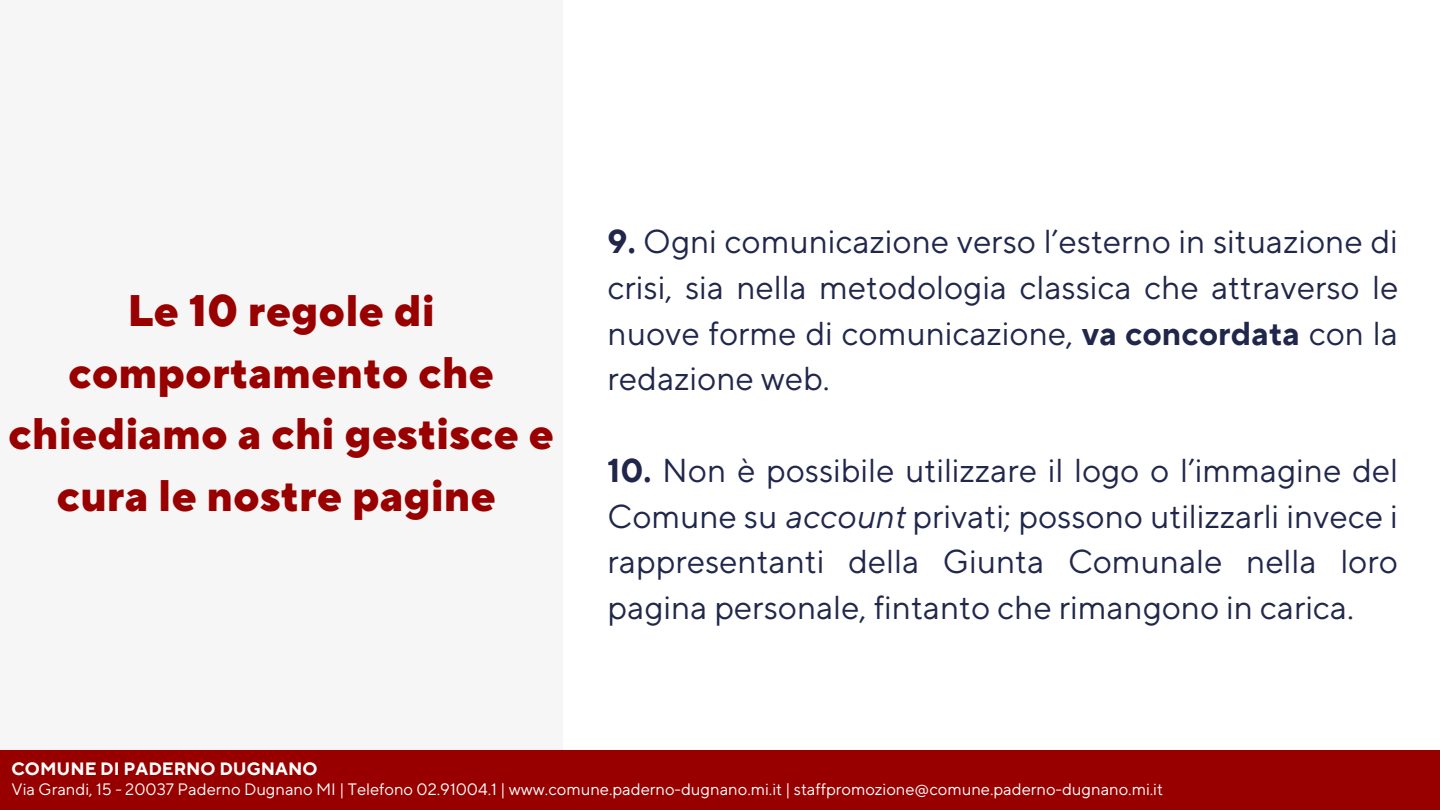
<style>
.page{position:relative;width:1440px;height:810px;background:#fff}
.page>*{position:absolute;margin:0;border:0;box-sizing:border-box;transform-origin:0 0}
.t1{font:800 44px/61.5px "TT Norms Pro";color:#900;text-align:center}
.t2{font:33px/45.8px "TT Norms Pro";color:#20274b;text-align:justify}
.t3{font:700 17.8px "TT Norms Pro";color:#fff}
.t4{font:16.5px "TT Norms Pro";color:#fff}
.s1{font-weight:700}
.s2{font-style:italic}
</style>
<div class="page">
<div style="left:0;top:750px;width:1440px;height:60px;background:#980000"></div>
<div style="left:0;top:0;width:562px;height:750px;background:#f6f6f6"></div>
<p class="t1" style="left:8px;top:282px;width:547px">Le 10 regole di comportamento che chiediamo a chi gestisce e cura le nostre pagine</p>
<p class="t2" style="left:608px;top:220px;width:792px"><span class="s1">9.</span> Ogni comunicazione verso l’esterno in situazione di crisi, sia nella metodologia classica che attraverso le nuove forme di comunicazione, <span class="s1">va concordata</span> con la redazione web.</p>
<p class="t2" style="left:608px;top:449px;width:792px"><span class="s1">10.</span> Non è possibile utilizzare il logo o l’immagine del Comune su <span class="s2">account</span> privati; possono utilizzarli invece i rappresentanti della Giunta Comunale nella loro pagina personale, fintanto che rimangono in carica.</p>
<p class="t3" style="left:12px;top:758px;width:307px">COMUNE DI PADERNO DUGNANO</p>
<p class="t4" style="left:12px;top:780px;width:1153px">Via Grandi, 15 - 20037 Paderno Dugnano MI | Telefono 02.91004.1 | www.comune.paderno-dugnano.mi.it | staffpromozione@comune.paderno-dugnano.mi.it</p>
</div>
